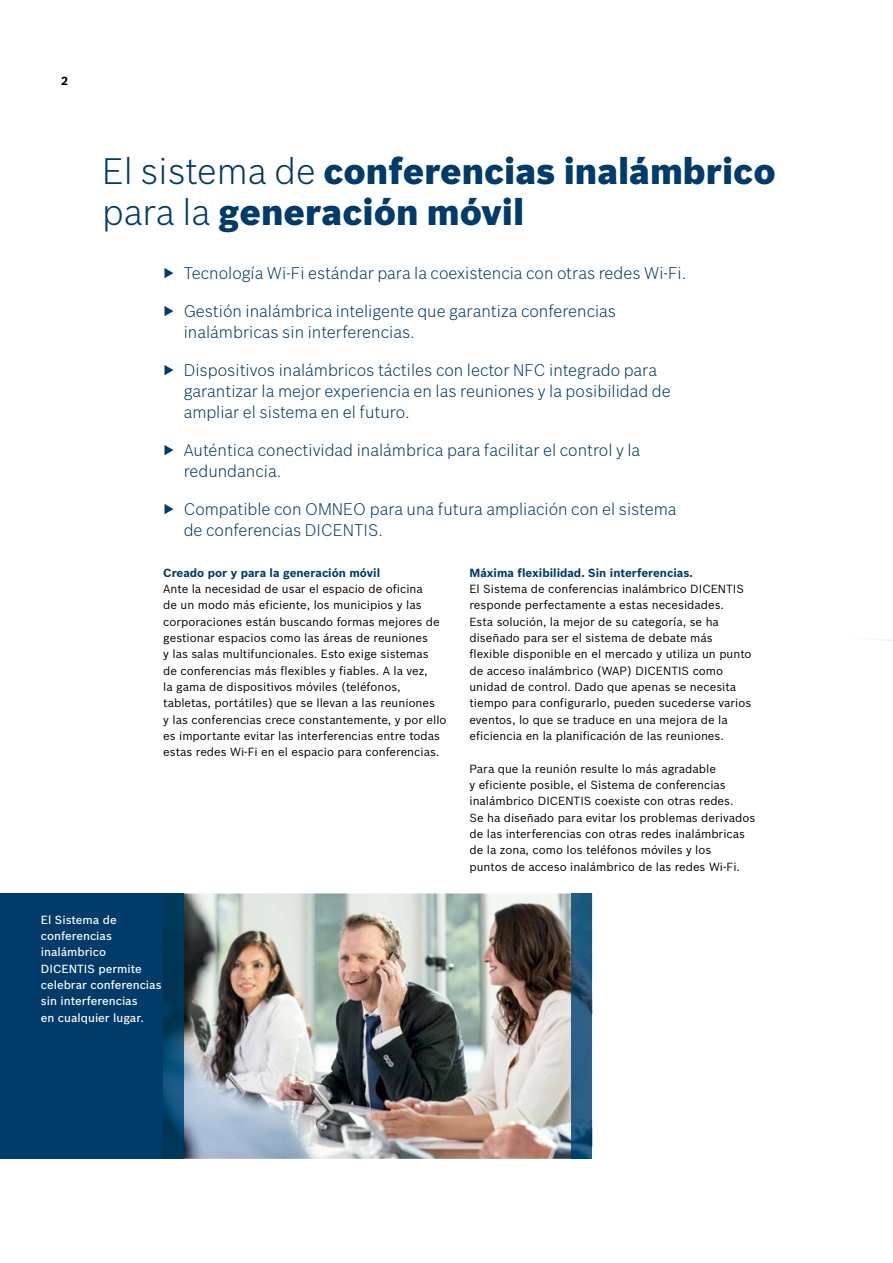
<style>
.page{position:relative;width:893px;height:1263px;background:#fff}
.page>*{position:absolute;margin:0;border:0;box-sizing:border-box;transform-origin:0 0}
.t1{font:900 36px/40.8px "Bosch Sans";color:#003b6a}
.t2{font:300 16.5px/21px "Bosch Sans";color:#003b6a}
.t3{font:11.55px/16.4px "Bosch Sans";color:#000}
.t4{font:500 11.55px/16.4px "Bosch Sans";color:#fff}
.t5{font:700 11.55px "Bosch Sans";color:#003b6a}
.t6{font:700 11.55px "Bosch Sans";color:#000}
.s1{font-weight:300}
.s2{font-weight:400}
</style>
<div class="page">
<div style="left:0;top:893px;width:184px;height:266px;background:#003b6a"></div>
<img style="left:184px;top:893px;width:387px;height:266px">
<img style="left:163px;top:893px;width:21px;height:266px">
<img style="left:571px;top:893px;width:21px;height:266px">
<p class="t6" style="left:61px;top:72px;width:8px">2</p>
<h1 class="t1" style="left:102px;top:149px;width:675px"><span class="s1">El sistema de</span> conferencias inalámbrico <span class="s1">para la</span> generación móvil</h1>
<h2 class="t2" style="left:163px;top:261px;width:525px"><span class="s2">▶</span> Tecnología Wi-Fi estándar para la coexistencia con otras redes Wi-Fi.</h2>
<h2 class="t2" style="left:184px;top:299px;width:434px;text-indent:-20px"><span class="s2">▶</span> Gestión inalámbrica inteligente que garantiza conferencias inalámbricas sin interferencias.</h2>
<h2 class="t2" style="left:184px;top:358px;width:489px;text-indent:-20px"><span class="s2">▶</span> Dispositivos inalámbricos táctiles con lector NFC integrado para garantizar la mejor experiencia en las reuniones y la posibilidad de ampliar el sistema en el futuro.</h2>
<h2 class="t2" style="left:184px;top:438px;width:458px;text-indent:-20px"><span class="s2">▶</span> Auténtica conectividad inalámbrica para facilitar el control y la redundancia.</h2>
<h2 class="t2" style="left:184px;top:497px;width:494px;text-indent:-20px"><span class="s2">▶</span> Compatible con OMNEO para una futura ampliación con el sistema de conferencias DICENTIS.</h2>
<p class="t5" style="left:163px;top:564px;width:218px">Creado por y para la generación móvil</p>
<p class="t3" style="left:163px;top:580px;width:285px">Ante la necesidad de usar el espacio de oficina<br>de un modo más eficiente, los municipios y las corporaciones están buscando formas mejores de gestionar espacios como las áreas de reuniones<br>y las salas multifuncionales. Esto exige sistemas<br>de conferencias más flexibles y fiables. A la vez,<br>la gama de dispositivos móviles (teléfonos, tabletas, portátiles) que se llevan a las reuniones<br>y las conferencias crece constantemente, y por ello es importante evitar las interferencias entre todas estas redes Wi-Fi en el espacio para conferencias.</p>
<p class="t5" style="left:469px;top:564px;width:225px">Máxima flexibilidad. Sin interferencias.</p>
<p class="t3" style="left:469px;top:580px;width:284px">El Sistema de conferencias inalámbrico DICENTIS responde perfectamente a estas necesidades.<br>Esta solución, la mejor de su categoría, se ha diseñado para ser el sistema de debate más flexible disponible en el mercado y utiliza un punto de acceso inalámbrico (WAP) DICENTIS como unidad de control. Dado que apenas se necesita tiempo para configurarlo, pueden sucederse varios eventos, lo que se traduce en una mejora de la eficiencia en la planificación de las reuniones.</p>
<p class="t3" style="left:469px;top:760px;width:287px">Para que la reunión resulte lo más agradable<br>y eficiente posible, el Sistema de conferencias inalámbrico DICENTIS coexiste con otras redes.<br>Se ha diseñado para evitar los problemas derivados de las interferencias con otras redes inalámbricas de la zona, como los teléfonos móviles y los<br>puntos de acceso inalámbrico de las redes Wi-Fi.</p>
<p class="t4" style="left:41px;top:911px;width:122px">El Sistema de conferencias inalámbrico<br>DICENTIS permite celebrar conferencias sin interferencias<br>en cualquier lugar.</p>
</div>
